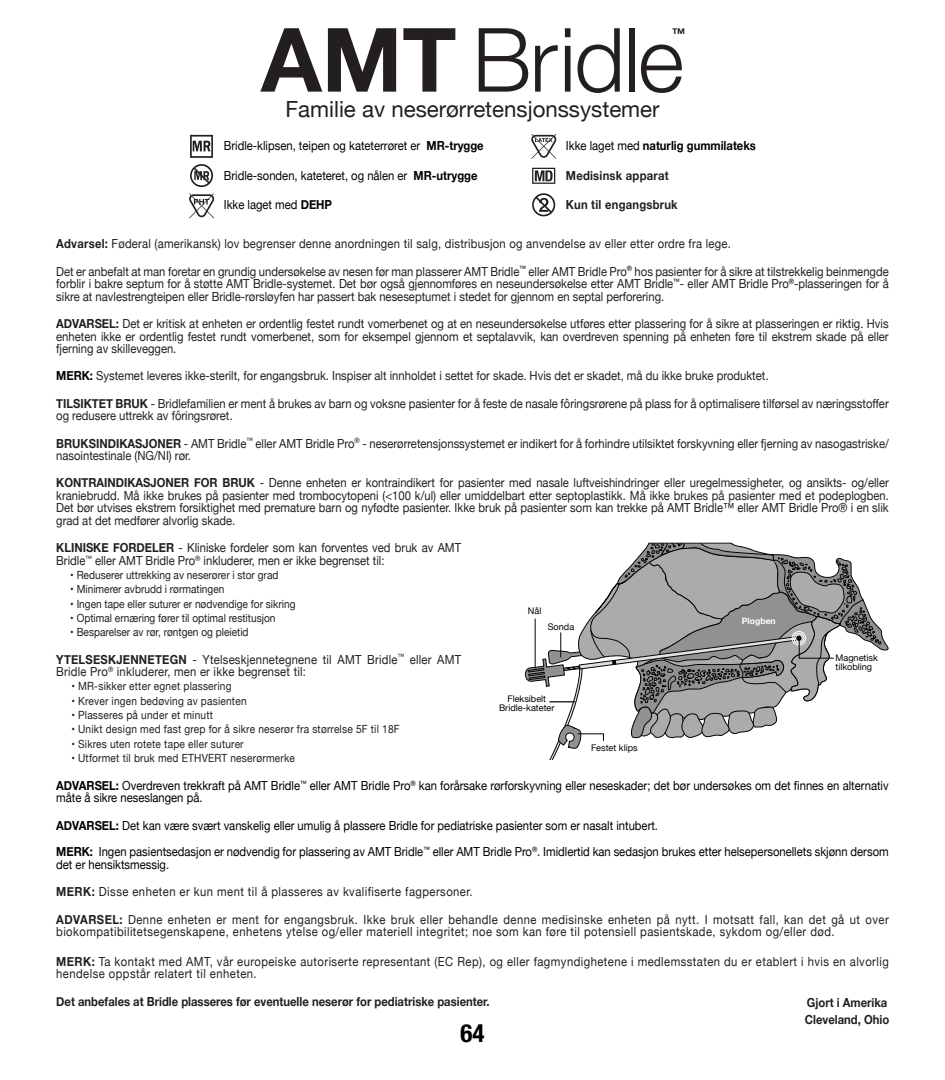
<style>
.page{position:relative;width:945px;height:1080px;background:#fff}
.page>*{position:absolute;margin:0;border:0;box-sizing:border-box;transform-origin:0 0}
.t1{font:300 88.75px "Helvetica Neue LT Pro";letter-spacing:-.02em;color:#231f20}
.t2{font:700 condensed 25px "Helvetica Neue LT Pro";color:#000}
.t3{font:22.25px "Helvetica Neue";color:#231f20}
.t4{font:700 13.5px "Helvetica Neue LT Pro";color:#231f20}
.t5{font:12.5px/12.5px "Helvetica Neue";color:#231f20;text-align:justify;scale:.9 1}
.t6{font:12.5px/12.5px "Helvetica Neue";color:#000;scale:.9 1}
.t7{font:12.5px/12.5px "Helvetica Neue";letter-spacing:.04em;color:#231f20;scale:.9 1}
.t8{font:12.5px/12.5px "Helvetica Neue";letter-spacing:.02em;color:#231f20;scale:.9 1}
.t9{font:700 12.5px "Helvetica Neue";color:#231f20;scale:.9 1}
.t10{font:700 12.5px "Helvetica Neue";letter-spacing:.02em;color:#231f20;scale:.9 1}
.t11{font:700 12.5px "Helvetica Neue";color:#000;scale:.9 1}
.t12{font:11.25px "Helvetica Neue";letter-spacing:.02em;color:#231f20;scale:.9 1}
.t13{font:11.25px "Helvetica Neue";color:#231f20;scale:.9 1}
.t14{font:9.25px/9px "Helvetica Neue";color:#040503;text-align:center}
.t15{font:700 8.75px "Helvetica Neue";color:#fff}
.s1{font-weight:700}
.s2{font-weight:400}
.s3{font-weight:700;color:#000}
</style>
<div class="page">
<svg style="left:190px;top:135px;width:23px;height:23px"></svg>
<svg style="left:190px;top:164px;width:23px;height:23px"></svg>
<svg style="left:189px;top:193px;width:25px;height:25px"></svg>
<svg style="left:531px;top:134px;width:26px;height:25px"></svg>
<svg style="left:532px;top:193px;width:23px;height:23px"></svg>
<svg style="left:535px;top:170px;width:18px;height:11px"></svg>
<div style="left:532px;top:168px;width:23px;height:16px;border:1px solid #231f20"></div>
<svg style="left:525px;top:543px;width:364px;height:217px"></svg>
<p class="t1" style="left:261px;top:6px;width:425px"><span class="s1">AMT</span> Bridle</p>
<p class="t3" style="left:285px;top:93px;width:376px">Familie av neserørretensjonssystemer</p>
<p class="t4" style="left:672px;top:25px;width:15px">™</p>
<p class="t6" style="left:224px;top:140px;width:290px">Bridle-klipsen, teipen og kateterrøret er <span class="s1">MR-trygge</span></p>
<p class="t6" style="left:224px;top:170px;width:283px">Bridle-sonden, kateteret, og nålen er <span class="s1">MR-utrygge</span></p>
<p class="t6" style="left:224px;top:199px;width:122px">Ikke laget med <span class="s1">DEHP</span></p>
<p class="t11" style="left:566px;top:136px;width:213px"><span class="s2">Ikke laget med</span> naturlig gummilateks</p>
<p class="t10" style="left:566px;top:166px;width:116px">Medisinsk apparat</p>
<p class="t10" style="left:566px;top:195px;width:126px">Kun til engangsbruk</p>
<p class="t8" style="left:56px;top:238px;width:751px"><span class="s1">Advarsel:</span> Føderal (amerikansk) lov begrenser denne anordningen til salg, distribusjon og anvendelse av eller etter ordre fra lege.</p>
<p class="t5" style="left:56px;top:266px;width:927px">Det er anbefalt at man foretar en grundig undersøkelse av nesen før man plasserer AMT Bridle<sup>™</sup> eller AMT Bridle Pro<sup>®</sup> hos pasienter for å sikre at tilstrekkelig beinmengde forblir i bakre septum for å støtte AMT Bridle-systemet. Det bør også gjennomføres en neseundersøkelse etter AMT Bridle<sup>™</sup>- eller AMT Bridle Pro<sup>®</sup>-plasseringen for å sikre at navlestrengteipen eller Bridle-rørsløyfen har passert bak neseseptumet i stedet for gjennom en septal perforering.</p>
<p class="t5" style="left:56px;top:318px;width:926px"><span class="s1">ADVARSEL:</span> Det er kritisk at enheten er ordentlig festet rundt vomerbenet og at en neseundersøkelse utføres etter plassering for å sikre at plasseringen er riktig. Hvis enheten ikke er ordentlig festet rundt vomerbenet, som for eksempel gjennom et septalavvik, kan overdreven spenning på enheten føre til ekstrem skade på eller fjerning av skilleveggen.</p>
<p class="t5" style="left:56px;top:370px;width:793px"><span class="s3">MERK:</span> Systemet leveres ikke-sterilt, for engangsbruk. Inspiser alt innholdet i settet for skade. Hvis det er skadet, må du ikke bruke produktet.</p>
<p class="t5" style="left:56px;top:398px;width:927px"><span class="s1">TILSIKTET BRUK</span> - Bridlefamilien er ment å brukes av barn og voksne pasienter for å feste de nasale fôringsrørene på plass for å optimalisere tilførsel av næringsstoffer og redusere uttrekk av fôringsrøret.</p>
<p class="t5" style="left:56px;top:438px;width:927px"><span class="s1">BRUKSINDIKASJONER</span> - AMT Bridle<sup>™</sup> eller AMT Bridle Pro<sup>®</sup> - neserørretensjonssystemet er indikert for å forhindre utilsiktet forskyvning eller fjerning av nasogastriske/ nasointestinale (NG/NI) rør.</p>
<p class="t5" style="left:56px;top:477px;width:927px"><span class="s1">KONTRAINDIKASJONER FOR BRUK</span> - Denne enheten er kontraindikert for pasienter med nasale luftveishindringer eller uregelmessigheter, og ansikts- og/eller kraniebrudd. Må ikke brukes på pasienter med trombocytopeni (&lt;100 k/ul) eller umiddelbart etter septoplastikk. Må ikke brukes på pasienter med et podeplogben.<br>Det bør utvises ekstrem forsiktighet med premature barn og nyfødte pasienter. Ikke bruk på pasienter som kan trekke på AMT Bridle™ eller AMT Bridle Pro® i en slik grad at det medfører alvorlig skade.</p>
<p class="t5" style="left:56px;top:542px;width:452px"><span class="s1">KLINISKE FORDELER</span> - Kliniske fordeler som kan forventes ved bruk av AMT<br>Bridle<sup>™</sup> eller AMT Bridle Pro<sup>®</sup> inkluderer, men er ikke begrenset til:</p>
<p class="t13" style="left:70px;top:567px;width:233px">• Reduserer uttrekking av neserører i stor grad</p>
<p class="t13" style="left:70px;top:581px;width:173px">• Minimerer avbrudd i rørmatingen</p>
<p class="t13" style="left:70px;top:596px;width:252px">• Ingen tape eller suturer er nødvendige for sikring</p>
<p class="t13" style="left:70px;top:610px;width:229px">• Optimal ernæring fører til optimal restitusjon</p>
<p class="t13" style="left:70px;top:624px;width:200px">• Besparelser av rør, røntgen og pleietid</p>
<p class="t8" style="left:56px;top:654px;width:451px"><span class="s1">YTELSESKJENNETEGN</span> - Ytelseskjennetegnene til AMT Bridle<sup>™</sup> eller AMT<br>Bridle Pro<sup>®</sup> inkluderer, men er ikke begrenset til:</p>
<p class="t12" style="left:71px;top:678px;width:180px">• MR-sikker etter egnet plassering</p>
<p class="t12" style="left:71px;top:693px;width:196px">• Krever ingen bedøving av pasienten</p>
<p class="t12" style="left:71px;top:707px;width:159px">• Plasseres på under et minutt</p>
<p class="t12" style="left:71px;top:721px;width:366px">• Unikt design med fast grep for å sikre neserør fra størrelse 5F til 18F</p>
<p class="t12" style="left:71px;top:736px;width:193px">• Sikres uten rotete tape eller suturer</p>
<p class="t12" style="left:71px;top:750px;width:250px">• Utformet til bruk med ETHVERT neserørmerke</p>
<p class="t14" style="left:528px;top:607px;width:15px">Nål</p>
<p class="t15" style="left:742px;top:614px;width:36px">Plogben</p>
<p class="t14" style="left:548px;top:623px;width:28px">Sonda</p>
<p class="t14" style="left:836px;top:654px;width:44px;text-align:left">Magnetisk tilkobling</p>
<p class="t14" style="left:499px;top:695px;width:57px">Fleksibelt<br>Bridle-kateter</p>
<p class="t14" style="left:591px;top:744px;width:48px">Festet klips</p>
<p class="t6" style="left:56px;top:780px;width:927px"><span class="s1">ADVARSEL:</span> Overdreven trekkraft på AMT Bridle<sup>™</sup> eller AMT Bridle Pro<sup>®</sup> kan forårsake rørforskyvning eller neseskader; det bør undersøkes om det finnes en alternativ måte å sikre neseslangen på.</p>
<p class="t6" style="left:56px;top:820px;width:670px"><span class="s1">ADVARSEL:</span> Det kan være svært vanskelig eller umulig å plassere Bridle for pediatriske pasienter som er nasalt intubert.</p>
<p class="t6" style="left:56px;top:847px;width:927px"><span class="s1">MERK:</span> Ingen pasientsedasjon er nødvendig for plassering av AMT Bridle<sup>™</sup> eller AMT Bridle Pro<sup>®</sup>. Imidlertid kan sedasjon brukes etter helsepersonellets skjønn dersom det er hensiktsmessig.</p>
<p class="t7" style="left:56px;top:886px;width:464px"><span class="s1">MERK:</span> Disse enheten er kun ment til å plasseres av kvalifiserte fagpersoner.</p>
<p class="t7" style="left:56px;top:914px;width:926px"><span class="s1">ADVARSEL:</span> Denne enheten er ment for engangsbruk. Ikke bruk eller behandle denne medisinske enheten på nytt. I motsatt fall, kan det gå ut over biokompatibilitetsegenskapene, enhetens ytelse og/eller materiell integritet; noe som kan føre til potensiell pasientskade, sykdom og/eller død.</p>
<p class="t7" style="left:56px;top:956px;width:927px"><span class="s1">MERK:</span> Ta kontakt med AMT, vår europeiske autoriserte representant (EC Rep), og eller fagmyndighetene i medlemsstaten du er etablert i hvis en alvorlig hendelse oppstår relatert til enheten.</p>
<p class="t9" style="left:56px;top:992px;width:483px">Det anbefales at Bridle plasseres før eventuelle neserør for pediatriske pasienter.</p>
<p class="t2" style="left:460px;top:1018px;width:25px">64</p>
<p class="t9" style="left:807px;top:993px;width:91px">Gjort i Amerika</p>
<p class="t9" style="left:805px;top:1009px;width:95px">Cleveland, Ohio</p>
</div>
